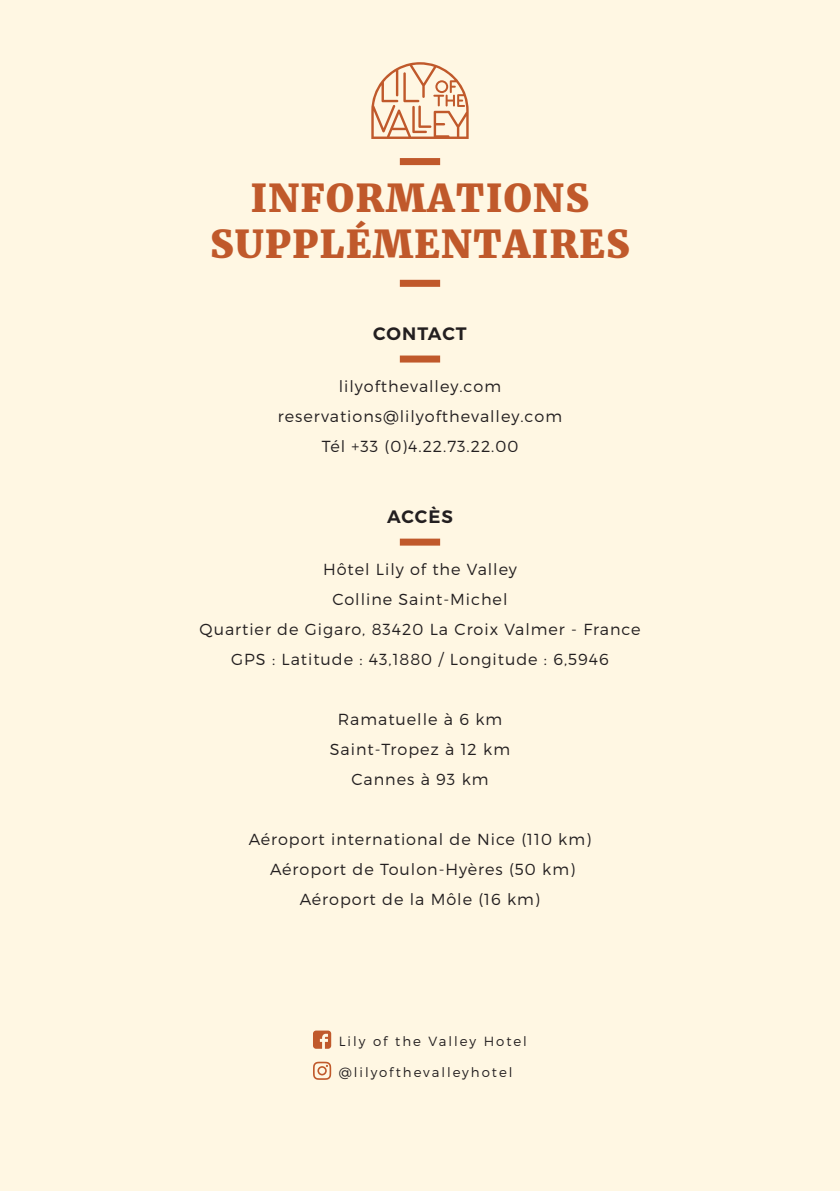
<style>
.page{position:relative;width:840px;height:1191px;background:#fff}
.page>*{position:absolute;margin:0;border:0;box-sizing:border-box;transform-origin:0 0}
.t1{font:800 38px "Merriweather";letter-spacing:.04em;color:#c0592b}
.t2{font:600 18px "Montserrat";letter-spacing:.055em;color:#231f20}
.t3{font:300 16px "Montserrat";letter-spacing:.06em;color:#231f20}
.t4{font:300 13.2px "Montserrat";letter-spacing:.15em;color:#231f20}
</style>
<div class="page">
<div style="left:0;top:0;width:839px;height:1191px;background:#fff7e3"></div>
<div style="left:399px;top:280px;width:41px;height:7px;background:#c0592b"></div>
<div style="left:399px;top:158px;width:41px;height:7px;background:#c0592b"></div>
<svg style="left:371px;top:62px;width:97px;height:77px"></svg>
<div style="left:399px;top:355px;width:41px;height:7px;background:#c0592b"></div>
<div style="left:399px;top:538px;width:41px;height:7px;background:#c0592b"></div>
<svg style="left:313px;top:1061px;width:18px;height:18px"></svg>
<svg style="left:313px;top:1030px;width:18px;height:18px"></svg>
<p class="t1" style="left:251px;top:175px;width:339px">INFORMATIONS</p>
<p class="t1" style="left:210px;top:221px;width:420px">SUPPLÉMENTAIRES</p>
<p class="t2" style="left:373px;top:322px;width:95px">CONTACT</p>
<p class="t3" style="left:338px;top:376px;width:164px">lilyofthevalley.com</p>
<p class="t3" style="left:278px;top:406px;width:285px">reservations@lilyofthevalley.com</p>
<p class="t3" style="left:321px;top:436px;width:198px">Tél +33 (0)4.22.73.22.00</p>
<p class="t2" style="left:387px;top:505px;width:67px">ACCÈS</p>
<p class="t3" style="left:323px;top:559px;width:195px">Hôtel Lily of the Valley</p>
<p class="t3" style="left:332px;top:589px;width:176px">Colline Saint-Michel</p>
<p class="t3" style="left:199px;top:619px;width:442px">Quartier de Gigaro, 83420 La Croix Valmer - France</p>
<p class="t3" style="left:231px;top:649px;width:379px">GPS : Latitude : 43,1880 / Longitude : 6,5946</p>
<p class="t3" style="left:337px;top:709px;width:166px">Ramatuelle à 6 km</p>
<p class="t3" style="left:330px;top:739px;width:182px">Saint-Tropez à 12 km</p>
<p class="t3" style="left:351px;top:769px;width:138px">Cannes à 93 km</p>
<p class="t3" style="left:249px;top:829px;width:344px">Aéroport international de Nice (110 km)</p>
<p class="t3" style="left:270px;top:859px;width:306px">Aéroport de Toulon-Hyères (50 km)</p>
<p class="t3" style="left:300px;top:889px;width:241px">Aéroport de la Môle (16 km)</p>
<p class="t4" style="left:338px;top:1033px;width:190px">Lily of the Valley Hotel</p>
<p class="t4" style="left:338px;top:1064px;width:175px">@lilyofthevalleyhotel</p>
</div>
